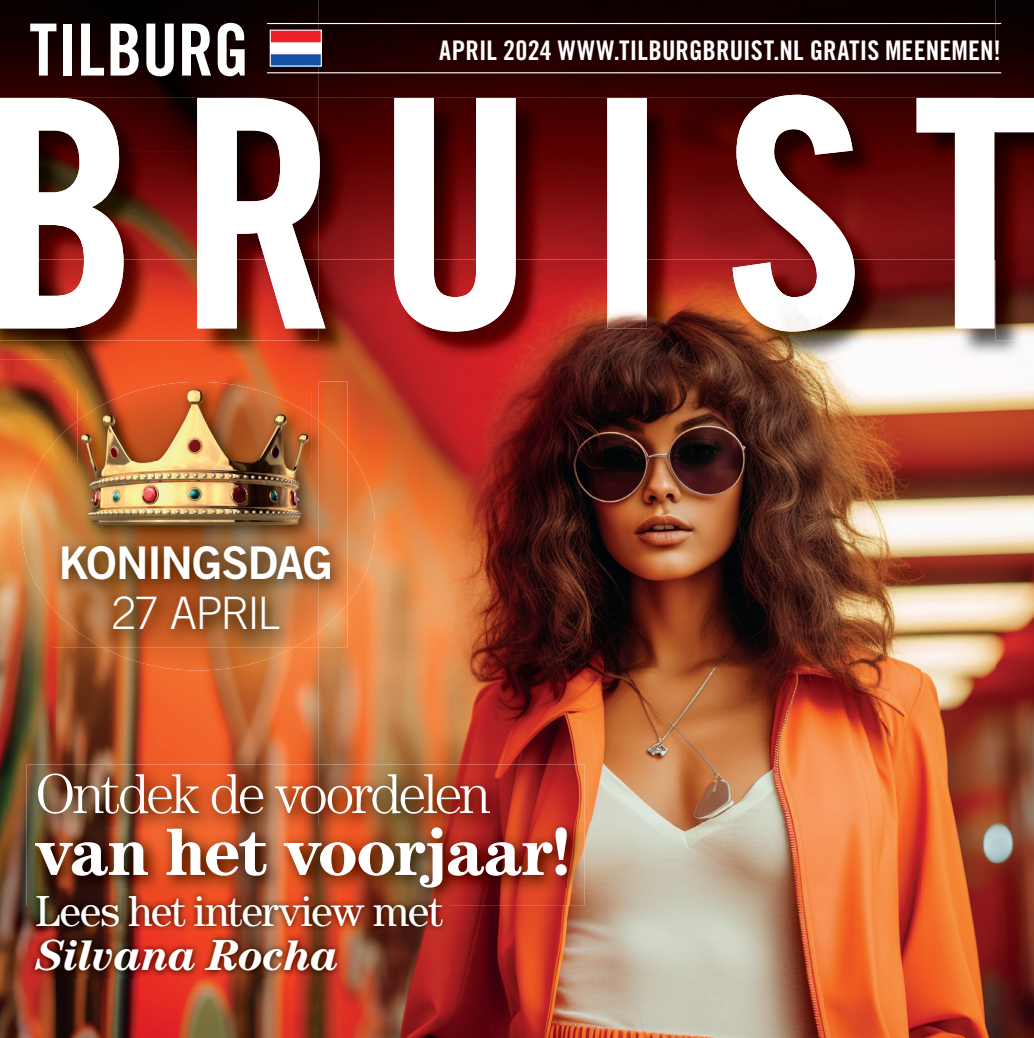
<style>
.page{position:relative;width:1034px;height:1038px;background:#fff}
.page>*{position:absolute;margin:0;border:0;box-sizing:border-box;transform-origin:0 0}
.t1{font:72px "Trade Gothic LT Std Bd Cn 20";letter-spacing:-.005em;color:#fff}
.t2{font:700 67.95px "Century Std";letter-spacing:-.025em;color:#fff}
.t3{font:300 56.48px "Century Std";letter-spacing:-.06em;color:#fff}
.t4{font:45.23px "Trade Gothic LT Std Bd 2";letter-spacing:-.03em;color:#fff}
.t5{font:300 44.77px "Trade Gothic LT Std";letter-spacing:-.05em;color:#fff}
.t6{font:43.65px "Century Std";letter-spacing:-.03em;color:#fff}
.t7{font:italic 700 43.65px "Century Std";letter-spacing:-.02em;color:#fff}
.t8{font:27px "Trade Gothic LT Std Bd Cn 20";letter-spacing:.005em;color:#fff}
</style>
<div class="page">
<img style="left:0;top:360px;width:56px;height:678px">
<img style="left:56px;top:360px;width:263px;height:21px">
<img style="left:995px;top:386px;width:38px;height:652px">
<img style="left:56px;top:647px;width:263px;height:117px">
<img style="left:56px;top:978px;width:263px;height:60px">
<img style="left:0;top:0;width:319px;height:95px">
<div style="left:995px;top:0;width:38px;height:52px;background:#0c0000"></div>
<img style="left:995px;top:52px;width:38px;height:43px">
<img style="left:0;top:331px;width:1033px;height:29px">
<svg style="left:0;top:95px;width:1033px;height:236px"></svg>
<img style="left:319px;top:360px;width:601px;height:462px">
<img style="left:920px;top:389px;width:75px;height:649px">
<img style="left:544px;top:822px;width:376px;height:216px">
<img style="left:394px;top:905px;width:150px;height:133px">
<img style="left:319px;top:978px;width:75px;height:60px">
<img style="left:319px;top:0;width:676px;height:360px">
<img style="left:319px;top:98px;width:328px;height:233px">
<img style="left:732px;top:95px;width:263px;height:236px">
<img style="left:27px;top:764px;width:557px;height:141px">
<img style="left:35px;top:827px;width:531px;height:60px">
<img style="left:28px;top:888px;width:421px;height:90px">
<img style="left:21px;top:444px;width:32px;height:164px">
<img style="left:347px;top:449px;width:28px;height:155px">
<img style="left:102px;top:647px;width:192px;height:23px">
<img style="left:319px;top:381px;width:28px;height:39px">
<img style="left:319px;top:632px;width:28px;height:15px">
<img style="left:53px;top:382px;width:266px;height:265px">
<img style="left:319px;top:420px;width:28px;height:212px">
<img style="left:77px;top:389px;width:234px;height:145px">
<img style="left:272px;top:32px;width:48px;height:33px">
<div style="left:270px;top:30px;width:52px;height:37px;border:1px solid #fff"></div>
<hr style="left:267px;top:72px;width:734px;height:1px;background:#fff">
<hr style="left:267px;top:23px;width:734px;height:1px;background:#fff">
<svg style="left:1031px;top:0;width:3px;height:4px"></svg>
<svg style="left:1031px;top:1034px;width:3px;height:4px"></svg>
<h1 class="t1" style="left:29px;top:6px;width:221px">TILBURG</h1>
<p class="t8" style="left:439px;top:34px;width:563px">APRIL 2024 WWW.TILBURGBRUIST.NL GRATIS MEENEMEN!</p>
<h3 class="t4" style="left:59px;top:534px;width:276px">KONINGSDAG</h3>
<h3 class="t5" style="left:111px;top:587px;width:170px">27 APRIL</h3>
<h3 class="t3" style="left:35px;top:761px;width:457px">Ontdek de voordelen</h3>
<h2 class="t2" style="left:35px;top:811px;width:538px">van het voorjaar!</h2>
<h3 class="t6" style="left:36px;top:885px;width:409px">Lees het interview met</h3>
<h3 class="t7" style="left:36px;top:930px;width:305px">Silvana Rocha</h3>
</div>
